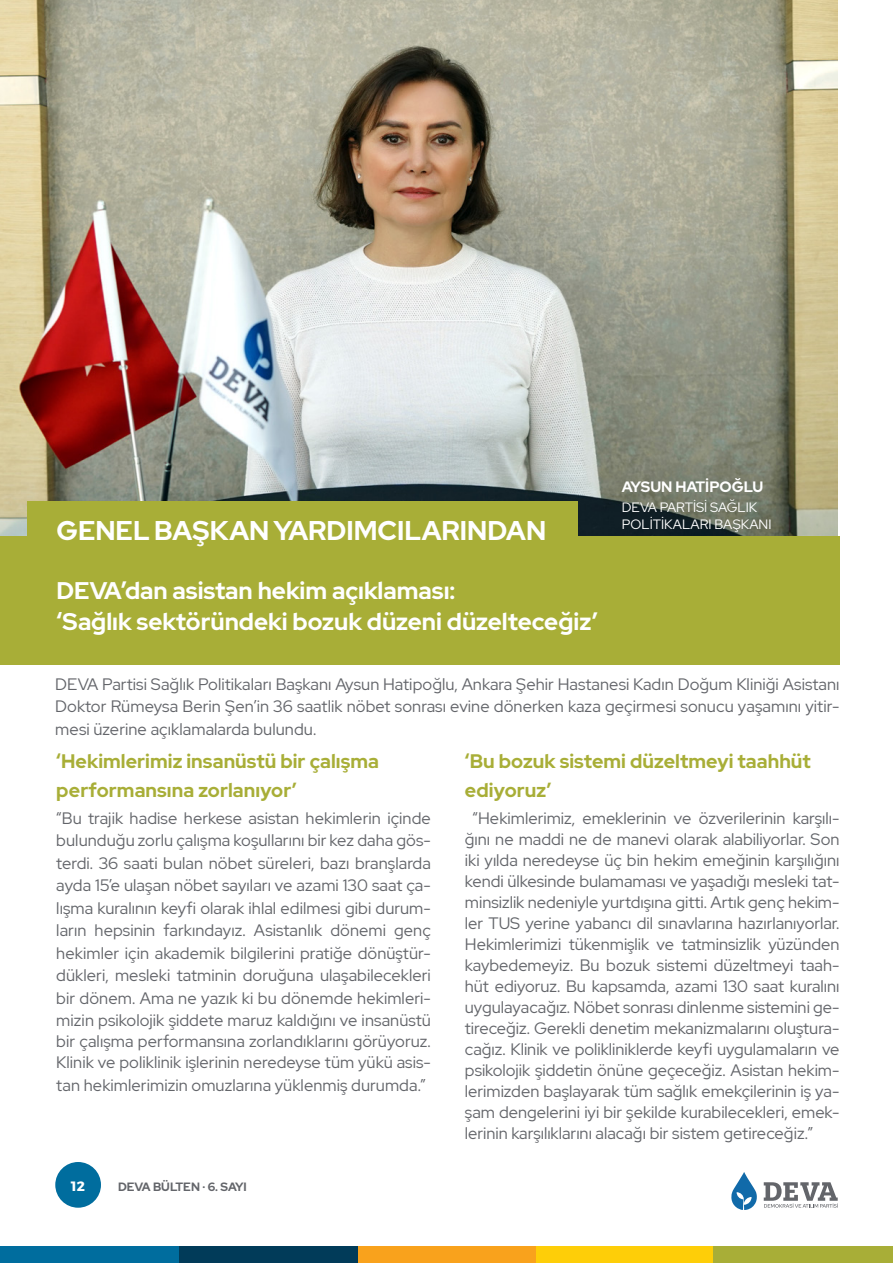
<style>
.page{position:relative;width:893px;height:1263px;background:#fff}
.page>*{position:absolute;margin:0;border:0;box-sizing:border-box;transform-origin:0 0}
.t1{font:700 27px "Red Hat Display";color:#fff}
.t2{font:700 24px/31.5px "Red Hat Display";color:#fff}
.t3{font:700 19.5px/28.5px "Red Hat Display";letter-spacing:.005em;color:#a8ae37}
.t4{font:16.5px/21px "Red Hat Display";letter-spacing:.005em;color:#63656a;text-align:justify}
.t5{font:700 15px "Red Hat Display";color:#fff}
.t6{font:13.5px/16.5px "Red Hat Display";color:#fff}
.t7{font:700 13.5px "Montserrat";color:#fff}
.t8{font:700 12px "Red Hat Display";color:#63656a}
</style>
<div class="page">
<div style="left:55px;top:1162px;width:46px;height:46px;background:#006d9e;border-radius:50%"></div>
<svg style="left:731px;top:1172px;width:26px;height:38px"></svg>
<svg style="left:764px;top:1182px;width:74px;height:26px"></svg>
<div style="left:0;top:1246px;width:179px;height:17px;background:#006d9e"></div>
<div style="left:179px;top:1246px;width:179px;height:17px;background:#013b59"></div>
<div style="left:358px;top:1246px;width:179px;height:17px;background:#f9a21c"></div>
<div style="left:536px;top:1246px;width:180px;height:17px;background:#fece08"></div>
<div style="left:714px;top:1246px;width:179px;height:17px;background:#a8ae37"></div>
<img style="left:0;top:0;width:838px;height:536px">
<div style="left:0;top:536px;width:839px;height:129px;background:#a8ae37"></div>
<div style="left:27px;top:502px;width:550px;height:63px;background:#a8ae37"></div>
<p class="t1" style="left:57px;top:512px;width:491px">GENEL BAŞKAN YARDIMCILARINDAN</p>
<p class="t2" style="left:57px;top:574px;width:542px">DEVA’dan asistan hekim açıklaması:<br>‘Sağlık sektöründeki bozuk düzeni düzelteceğiz’</p>
<p class="t5" style="left:622px;top:476px;width:143px">AYSUN HATİPOĞLU</p>
<p class="t6" style="left:622px;top:499px;width:151px">DEVA PARTİSİ SAĞLIK<br>POLİTİKALARI BAŞKANI</p>
<p class="t4" style="left:55px;top:673px;width:786px;line-height:22.5px">DEVA Partisi Sağlık Politikaları Başkanı Aysun Hatipoğlu, Ankara Şehir Hastanesi Kadın Doğum Kliniği Asistanı Doktor Rümeysa Berin Şen’in 36 saatlik nöbet sonrası evine dönerken kaza geçirmesi sonucu yaşamını yitir&shy;mesi üzerine açıklamalarda bulundu.</p>
<p class="t3" style="left:56px;top:747px;width:324px">‘Hekimlerimiz insanüstü bir çalışma performansına zorlanıyor’</p>
<p class="t4" style="left:56px;top:806px;width:376px;line-height:22.5px">“Bu trajik hadise herkese asistan hekimlerin içinde bulunduğu zorlu çalışma koşullarını bir kez daha gös&shy;terdi. 36 saati bulan nöbet süreleri, bazı branşlarda ayda 15’e ulaşan nöbet sayıları ve azami 130 saat ça&shy;lışma kuralının keyfi olarak ihlal edilmesi gibi durum&shy;ların hepsinin farkındayız. Asistanlık dönemi genç hekimler için akademik bilgilerini pratiğe dönüştür&shy;dükleri, mesleki tatminin doruğuna ulaşabilecekleri bir dönem. Ama ne yazık ki bu dönemde hekimleri&shy;mizin psikolojik şiddete maruz kaldığını ve insanüstü</p>
<p class="t4" style="left:56px;top:1030px;width:376px">bir çalışma performansına zorlandıklarını görüyoruz.<br>Klinik ve poliklinik işlerinin neredeyse tüm yükü asis-</p>
<p class="t4" style="left:56px;top:1074px;width:371px">tan hekimlerimizin omuzlarına yüklenmiş durumda.”</p>
<p class="t7" style="left:71px;top:1176px;width:15px">12</p>
<p class="t8" style="left:118px;top:1179px;width:130px">DEVA BÜLTEN . 6. SAYI</p>
<p class="t3" style="left:465px;top:747px;width:347px">‘Bu bozuk sistemi düzeltmeyi taahhüt ediyoruz’</p>
<p class="t4" style="left:465px;top:807px;width:376px;text-indent:8px">“Hekimlerimiz, emeklerinin ve özverilerinin karşılı&shy;ğını ne maddi ne de manevi olarak alabiliyorlar. Son iki yılda neredeyse üç bin hekim emeğinin karşılığını kendi ülkesinde bulamaması ve yaşadığı mesleki tat&shy;minsizlik nedeniyle yurtdışına gitti. Artık genç hekim&shy;ler TUS yerine yabancı dil sınavlarına hazırlanıyorlar.<br>Hekimlerimizi tükenmişlik ve tatminsizlik yüzünden kaybedemeyiz. Bu bozuk sistemi düzeltmeyi taah&shy;hüt ediyoruz. Bu kapsamda, azami 130 saat kuralını uygulayacağız. Nöbet sonrası dinlenme sistemini ge&shy;tireceğiz. Gerekli denetim mekanizmalarını oluştura&shy;cağız. Klinik ve polikliniklerde keyfi uygulamaların ve psikolojik şiddetin önüne geçeceğiz. Asistan hekim&shy;lerimizden başlayarak tüm sağlık emekçilerinin iş ya&shy;şam dengelerini iyi bir şekilde kurabilecekleri, emek&shy;lerinin karşılıklarını alacağı bir sistem getireceğiz.”</p>
</div>
